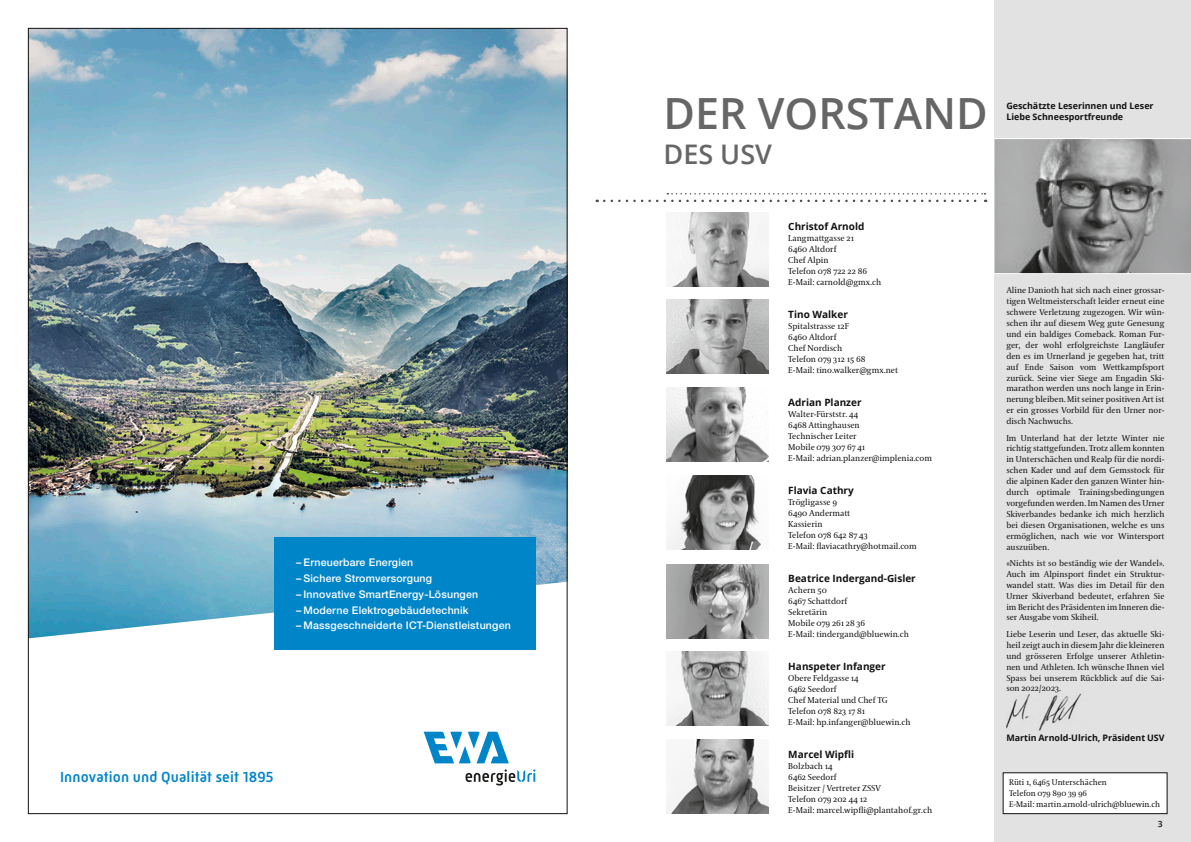
<style>
.page{position:relative;width:1191px;height:842px;background:#fff}
.page>*{position:absolute;margin:0;border:0;box-sizing:border-box;transform-origin:0 0}
.Hauptitel{font:600 43px "Open Sans";color:#666}
.Hauptitel-2{font:600 27px "Open Sans";color:#666}
.t1{font:500 14.9px "Mic 32 New";letter-spacing:.01em;color:#0085c9}
.t2{font:500 10.6px "Helvetica Neue LT Std";letter-spacing:.02em;color:#fff}
.Grundschrift{font:700 10px "Open Sans";color:#111}
.Untertitel{font:700 8.9px "Open Sans";color:#111}
.Grundschrift-2{font:8.5px "Coranto 2";color:#111}
.t3{font:600 8.5px "Open Sans";color:#111}
.Grundschrift-3{font:8.4px/10.9px "Coranto 2";color:#111;text-align:justify}
.Grundschrift-4{font:8.2px "Coranto 2";color:#111}
</style>
<div class="page">
<div style="left:994px;top:0;width:197px;height:842px;background:#e2e2e3"></div>
<svg style="left:604px;top:193px;width:382px;height:9px"></svg>
<div style="left:1003px;top:773px;width:164px;height:41px;background:#fff"></div>
<div style="left:1003px;top:772px;width:164px;height:42px;border:1px solid #111"></div>
<img style="left:666px;top:299px;width:102px;height:74px">
<img style="left:666px;top:388px;width:102px;height:73px">
<img style="left:666px;top:476px;width:95px;height:74px">
<img style="left:666px;top:564px;width:102px;height:74px">
<img style="left:666px;top:651px;width:102px;height:74px">
<img style="left:666px;top:740px;width:102px;height:74px">
<img style="left:666px;top:213px;width:102px;height:73px">
<img style="left:30px;top:30px;width:535px;height:756px">
<img style="left:1006px;top:693px;width:76px;height:38px">
<svg style="left:994px;top:138px;width:197px;height:136px;background:#929292"></svg>
<p class="t2" style="left:296px;top:556px;width:119px">– Erneuerbare Energien</p>
<p class="t2" style="left:296px;top:572px;width:138px">– Sichere Stromversorgung</p>
<p class="t2" style="left:296px;top:588px;width:184px">– Innovative SmartEnergy-Lösungen</p>
<p class="t2" style="left:296px;top:603px;width:174px">– Moderne Elektrogebäudetechnik</p>
<p class="t2" style="left:296px;top:619px;width:216px">– Massgeschneiderte ICT-Dienstleistungen</p>
<h3 class="t1" style="left:60px;top:768px;width:215px">Innovation und Qualität seit 1895</h3>
<p class="Hauptitel" style="left:663px;top:84px;width:325px">DER VORSTAND</p>
<p class="Hauptitel-2" style="left:663px;top:136px;width:110px">DES USV</p>
<p class="Untertitel" style="left:1006px;top:100px;width:149px">Geschätzte Leserinnen und Leser</p>
<p class="Untertitel" style="left:1006px;top:111px;width:118px">Liebe Schneesportfreunde</p>
<p class="Grundschrift" style="left:788px;top:219px;width:78px">Christof Arnold</p>
<p class="Grundschrift-2" style="left:788px;top:233px;width:67px">Langmattgasse 21</p>
<p class="Grundschrift-2" style="left:788px;top:244px;width:50px">6460 Altdorf</p>
<p class="Grundschrift-2" style="left:788px;top:255px;width:42px">Chef Alpin</p>
<p class="Grundschrift-2" style="left:788px;top:266px;width:80px">Telefon 078 722 22 86</p>
<p class="Grundschrift-2" style="left:788px;top:277px;width:94px">E-Mail: carnold@gmx.ch</p>
<p class="Grundschrift" style="left:788px;top:307px;width:61px">Tino Walker</p>
<p class="Grundschrift-2" style="left:788px;top:321px;width:62px">Spitalstrasse 12F</p>
<p class="Grundschrift-2" style="left:788px;top:332px;width:50px">6460 Altdorf</p>
<p class="Grundschrift-2" style="left:788px;top:343px;width:55px">Chef Nordisch</p>
<p class="Grundschrift-2" style="left:788px;top:354px;width:79px">Telefon 079 312 15 68</p>
<p class="Grundschrift-2" style="left:788px;top:365px;width:111px">E-Mail: tino.walker@gmx.net</p>
<p class="Grundschrift" style="left:788px;top:395px;width:75px">Adrian Planzer</p>
<p class="Grundschrift-2" style="left:788px;top:409px;width:71px">Walter-Fürststr. 44</p>
<p class="Grundschrift-2" style="left:788px;top:420px;width:73px">6468 Attinghausen</p>
<p class="Grundschrift-2" style="left:788px;top:431px;width:70px">Technischer Leiter</p>
<p class="Grundschrift-2" style="left:788px;top:442px;width:78px">Mobile 079 307 67 41</p>
<p class="Grundschrift-2" style="left:788px;top:453px;width:145px">E-Mail: adrian.planzer@implenia.com</p>
<p class="Grundschrift" style="left:788px;top:483px;width:67px">Flavia Cathry</p>
<p class="Grundschrift-2" style="left:788px;top:497px;width:50px">Trögligasse 9</p>
<p class="Grundschrift-2" style="left:788px;top:508px;width:64px">6490 Andermatt</p>
<p class="Grundschrift-2" style="left:788px;top:519px;width:36px">Kassierin</p>
<p class="Grundschrift-2" style="left:788px;top:530px;width:81px">Telefon 078 642 87 43</p>
<p class="Grundschrift-2" style="left:788px;top:541px;width:130px">E-Mail: flaviacathry@hotmail.com</p>
<p class="Grundschrift" style="left:788px;top:571px;width:129px">Beatrice Indergand-Gisler</p>
<p class="Grundschrift-2" style="left:788px;top:585px;width:40px">Achern 50</p>
<p class="Grundschrift-2" style="left:788px;top:596px;width:60px">6467 Schattdorf</p>
<p class="Grundschrift-2" style="left:788px;top:607px;width:40px">Sekretärin</p>
<p class="Grundschrift-2" style="left:788px;top:618px;width:78px">Mobile 079 261 28 36</p>
<p class="Grundschrift-2" style="left:788px;top:629px;width:122px">E-Mail: tindergand@bluewin.ch</p>
<p class="Grundschrift" style="left:788px;top:659px;width:99px">Hanspeter Infanger</p>
<p class="Grundschrift-2" style="left:788px;top:673px;width:72px">Obere Feldgasse 14</p>
<p class="Grundschrift-2" style="left:788px;top:684px;width:50px">6462 Seedorf</p>
<p class="Grundschrift-2" style="left:788px;top:695px;width:101px">Chef Material und Chef TG</p>
<p class="Grundschrift-2" style="left:788px;top:706px;width:78px">Telefon 078 823 17 81</p>
<p class="Grundschrift-2" style="left:788px;top:717px;width:124px">E-Mail: hp.infanger@bluewin.ch</p>
<p class="Grundschrift" style="left:788px;top:747px;width:67px">Marcel Wipfli</p>
<p class="Grundschrift-2" style="left:788px;top:761px;width:46px">Bolzbach 14</p>
<p class="Grundschrift-2" style="left:788px;top:772px;width:50px">6462 Seedorf</p>
<p class="Grundschrift-2" style="left:788px;top:783px;width:94px">Beisitzer / Vertreter ZSSV</p>
<p class="Grundschrift-2" style="left:788px;top:794px;width:80px">Telefon 079 202 44 12</p>
<p class="Grundschrift-2" style="left:788px;top:805px;width:145px">E-Mail: marcel.wipfli@plantahof.gr.ch</p>
<p class="Grundschrift-3" style="left:1006px;top:285px;width:160px">Aline Danioth hat sich nach einer grossar&shy;tigen Weltmeisterschaft leider erneut eine schwere Verletzung zugezogen. Wir wün&shy;schen ihr auf diesem Weg gute Genesung und ein baldiges Comeback. Roman Fur&shy;ger, der wohl erfolgreichste Langläufer den es im Urnerland je gegeben hat, tritt auf Ende Saison vom Wettkampfsport zurück. Seine vier Siege am Engadin Ski&shy;marathon werden uns noch lange in Erin&shy;nerung bleiben. Mit seiner positiven Art ist er ein grosses Vorbild für den Urner nor&shy;disch Nachwuchs.</p>
<p class="Grundschrift-3" style="left:1006px;top:433px;width:160px">Im Unterland hat der letzte Winter nie richtig stattgefunden. Trotz allem konnten in Unterschächen und Realp für die nordi&shy;schen Kader und auf dem Gemsstock für die alpinen Kader den ganzen Winter hin&shy;durch optimale Trainingsbedingungen vorgefunden werden. Im Namen des Urner Skiverbandes bedanke ich mich herzlich bei diesen Organisationen, welche es uns ermöglichen, nach wie vor Wintersport auszuüben.</p>
<p class="Grundschrift-3" style="left:1006px;top:558px;width:160px">«Nichts ist so beständig wie der Wandel».<br>Auch im Alpinsport findet ein Struktur&shy;wandel statt. Was dies im Detail für den Urner Skiverband bedeutet, erfahren Sie im Bericht des Präsidenten im Inneren die&shy;ser Ausgabe vom Skiheil.</p>
<p class="Grundschrift-3" style="left:1006px;top:629px;width:160px">Liebe Leserin und Leser, das aktuelle Ski&shy;heil zeigt auch in diesem Jahr die kleineren und grösseren Erfolge unserer Athletin&shy;nen und Athleten. Ich wünsche Ihnen viel Spass bei unserem Rückblick auf die Sai&shy;son 2022/2023.</p>
<p class="Untertitel" style="left:1006px;top:732px;width:160px">Martin Arnold-Ulrich, Präsident USV</p>
<p class="Grundschrift-4" style="left:1009px;top:777px;width:99px">Rüti 1, 6465 Unterschächen</p>
<p class="Grundschrift-4" style="left:1009px;top:788px;width:80px">Telefon 079 890 39 96</p>
<p class="Grundschrift-4" style="left:1009px;top:799px;width:153px">E-Mail: martin.arnold-ulrich@bluewin.ch</p>
<p class="t3" style="left:1157px;top:818px;width:6px">3</p>
</div>
